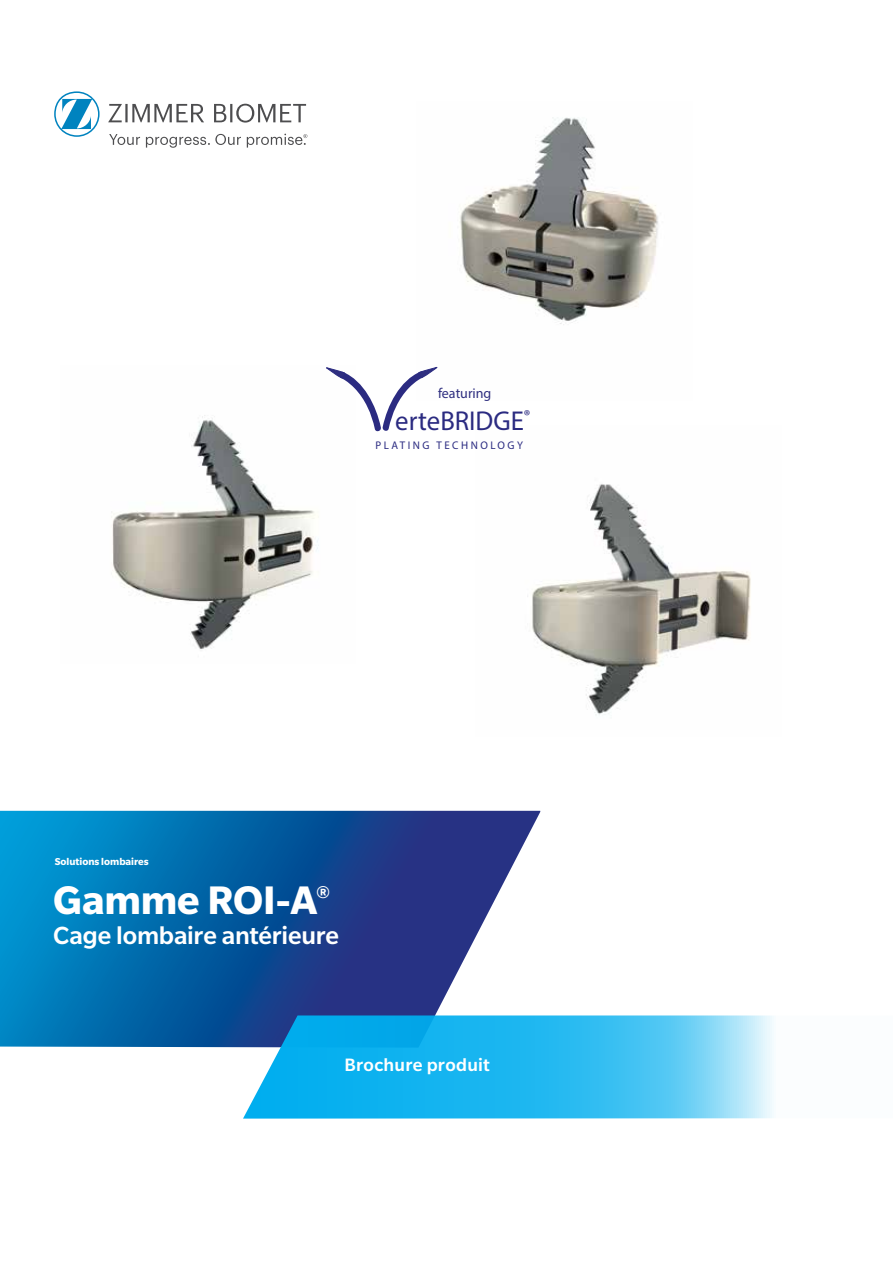
<style>
.page{position:relative;width:893px;height:1263px;background:#fff}
.page>*{position:absolute;margin:0;border:0;box-sizing:border-box;transform-origin:0 0}
.t1{font:700 43.35px "Slate Pro";letter-spacing:-.005em;color:#fff}
.t2{font:27.3px "Myriad Pro";color:#2b2b81}
.t3{font:500 27px "Slate Pro";letter-spacing:-.01em;color:#fff}
.t4{font:500 19.5px "Slate Pro";letter-spacing:.015em;color:#fff}
.t5{font:700 19.2px "Slate Pro";color:#fff}
.t6{font:14.25px "Myriad Pro";color:#2f2f80}
.t7{font:11.1px "Myriad Pro";letter-spacing:.23em;color:#2b2b81}
.t8{font:700 10.8px "Slate Pro";color:#fff}
</style>
<div class="page">
<svg style="left:108px;top:104px;width:198px;height:19px"></svg>
<svg style="left:54px;top:91px;width:46px;height:46px"></svg>
<svg style="left:109px;top:134px;width:31px;height:11px"></svg>
<svg style="left:146px;top:134px;width:95px;height:14px"></svg>
<svg style="left:247px;top:134px;width:60px;height:14px"></svg>
<img style="left:460px;top:117px;width:198px;height:208px">
<img style="left:527px;top:484px;width:224px;height:231px">
<img style="left:111px;top:415px;width:208px;height:235px">
<svg style="left:326px;top:366px;width:112px;height:66px"></svg>
<svg style="left:0;top:811px;width:540px;height:236px;background:#2269a9"></svg>
<svg style="left:243px;top:1015px;width:531px;height:103px;background:#3bbcee"></svg>
<p class="t6" style="left:438px;top:384px;width:55px">featuring</p>
<p class="t2" style="left:395px;top:404px;width:137px">erteBRIDGE<sup>®</sup></p>
<p class="t7" style="left:376px;top:438px;width:149px">PLATING TECHNOLOGY</p>
<p class="t8" style="left:55px;top:855px;width:95px">Solutions lombaires</p>
<h1 class="t1" style="left:53px;top:876px;width:265px">Gamme ROI-A</h1>
<p class="t5" style="left:316px;top:884px;width:15px">®</p>
<p class="t3" style="left:53px;top:920px;width:287px">Cage lombaire antérieure</p>
<p class="t4" style="left:344px;top:1055px;width:147px">Brochure produit</p>
</div>
